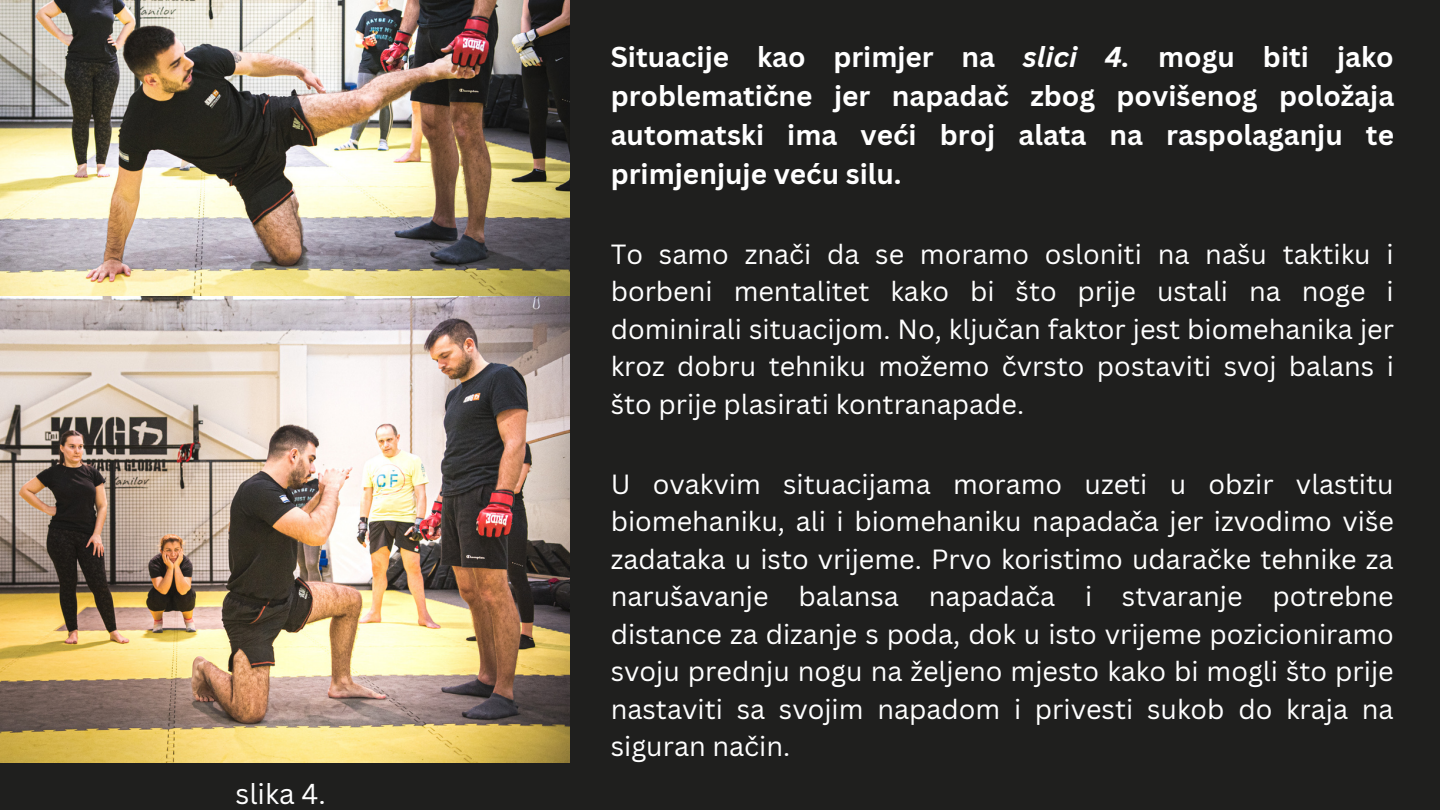
<style>
.page{position:relative;width:1440px;height:810px;background:#1f1f1e}
.page>*{position:absolute;margin:0;border:0;box-sizing:border-box;transform-origin:0 0}
.t1{font:700 28px/39px "Canva Sans";color:#fff;text-align:justify}
.t2{font:28px "Canva Sans";color:#fff}
.t3{font:27px/37.5px "Canva Sans";color:#fff;text-align:justify}
.s1{font-style:italic}
</style>
<div class="page">
<img style="left:0;top:295px;width:569px;height:467px">
<img style="left:0;top:0;width:570px;height:295px">
<p class="t2" style="left:236px;top:774px;width:92px">slika 4.</p>
<p class="t1" style="left:611px;top:36px;width:785px">Situacije kao primjer na <span class="s1">slici 4.</span> mogu biti jako problematične jer napadač zbog povišenog položaja automatski ima veći broj alata na raspolaganju te primjenjuje veću silu.</p>
<p class="t3" style="left:611px;top:234px;width:785px">To samo znači da se moramo osloniti na našu taktiku i borbeni mentalitet kako bi što prije ustali na noge i dominirali situacijom. No, ključan faktor jest biomehanika jer kroz dobru tehniku možemo čvrsto postaviti svoj balans i što prije plasirati kontranapade.</p>
<p class="t3" style="left:611px;top:465px;width:785px">U ovakvim situacijama moramo uzeti u obzir vlastitu biomehaniku, ali i biomehaniku napadača jer izvodimo više zadataka u isto vrijeme. Prvo koristimo udaračke tehnike za narušavanje balansa napadača i stvaranje potrebne distance za dizanje s poda, dok u isto vrijeme pozicioniramo svoju prednju nogu na željeno mjesto kako bi mogli što prije nastaviti sa svojim napadom i privesti sukob do kraja na siguran način.</p>
</div>
